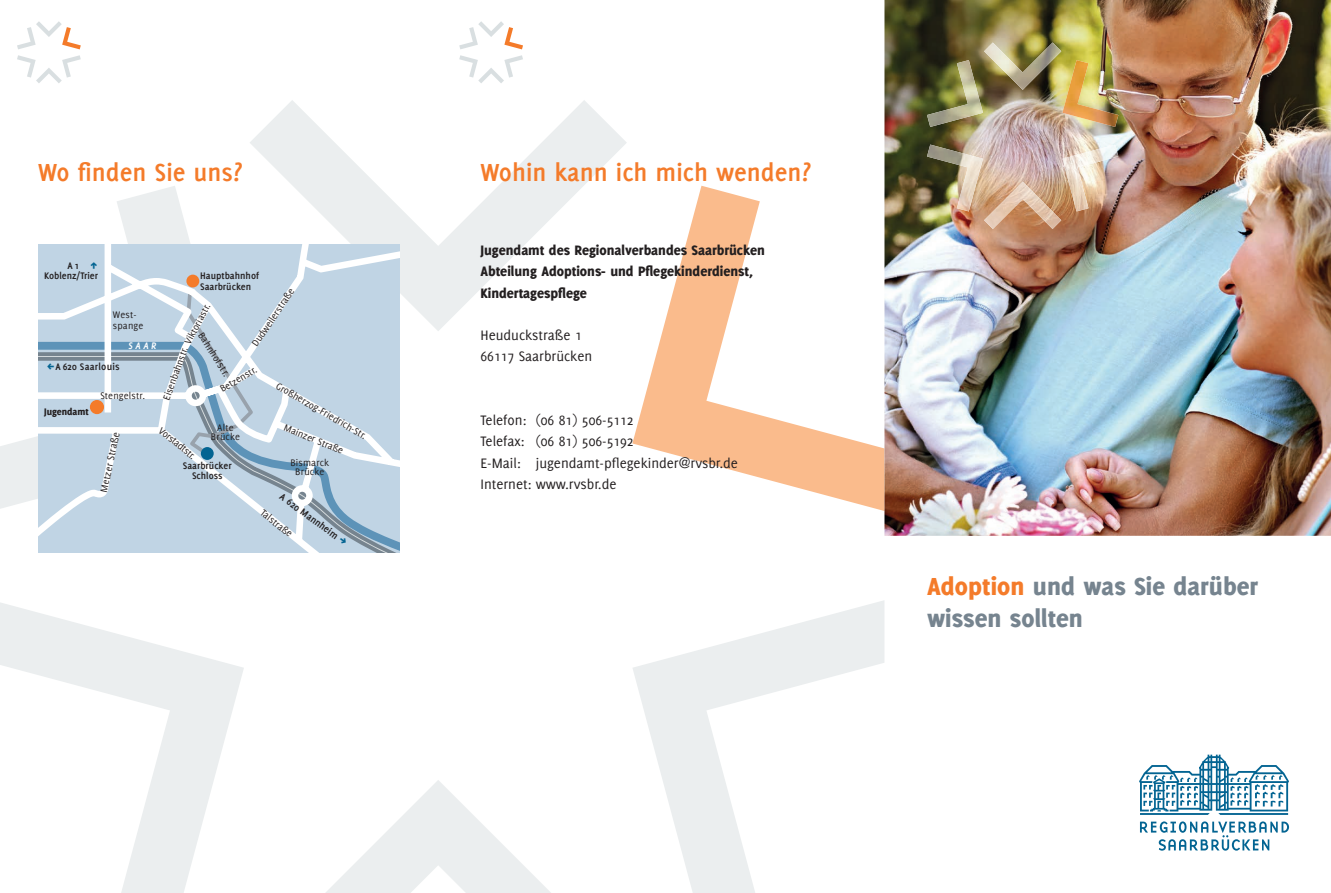
<style>
.page{position:relative;width:1331px;height:893px;background:#fff}
.page>*{position:absolute;margin:0;border:0;box-sizing:border-box;transform-origin:0 0}
.t1{font:700 27px "Delicious";color:#f47b2a}
.t2{font:800 27px/32px "Delicious";letter-spacing:.005em;color:#76848f}
.t3{font:15px/21.3px "Delicious";color:#231f20}
.t4{font:800 15px/21.3px "Delicious";color:#231f20}
.t5{font:10.35px/9.1px "Delicious";letter-spacing:.015em;color:#231f20;text-align:center}
.t6{font:700 10.35px/10.5px "Delicious";color:#231f20;text-align:right}
.t7{font:800 10.35px "Delicious";color:#231f20}
.t8{font:italic 700 10.35px "Delicious";color:#fff}
.s1{color:#036492}
.s2{font-size:11.25px}
.s3{font-size:10.8px}
.s4{font-size:10.95px}
.s5{color:#f47b2a}
</style>
<div class="page">
<svg style="left:1139px;top:755px;width:150px;height:60px"></svg>
<svg style="left:1140px;top:821px;width:149px;height:30px"></svg>
<svg style="left:0;top:186px;width:190px;height:323px"></svg>
<svg style="left:250px;top:100px;width:377px;height:231px"></svg>
<svg style="left:326px;top:780px;width:225px;height:113px"></svg>
<svg style="left:632px;top:186px;width:252px;height:325px"></svg>
<svg style="left:633px;top:600px;width:251px;height:293px"></svg>
<svg style="left:0;top:602px;width:244px;height:291px"></svg>
<svg style="left:17px;top:21px;width:64px;height:28px"></svg>
<svg style="left:17px;top:55px;width:64px;height:28px"></svg>
<svg style="left:459px;top:21px;width:64px;height:28px"></svg>
<svg style="left:459px;top:55px;width:64px;height:28px"></svg>
<img style="left:884px;top:0;width:447px;height:536px">
<img style="left:927px;top:60px;width:56px;height:67px">
<img style="left:984px;top:43px;width:77px;height:47px">
<img style="left:984px;top:182px;width:77px;height:47px">
<img style="left:1062px;top:60px;width:56px;height:67px">
<img style="left:1062px;top:145px;width:56px;height:66px">
<img style="left:927px;top:145px;width:56px;height:66px">
<svg style="left:38px;top:244px;width:362px;height:309px;background:#c2d5e3"></svg>
<div style="left:186px;top:275px;width:13px;height:12px;background:#f47b2a;border-radius:50%"></div>
<div style="left:201px;top:447px;width:13px;height:13px;background:#036492;border-radius:50%"></div>
<div style="left:90px;top:400px;width:14px;height:14px;background:#f47b2a;border-radius:50%"></div>
<svg style="left:47px;top:364px;width:7px;height:6px"></svg>
<svg style="left:339px;top:536px;width:9px;height:9px"></svg>
<h1 class="t1" style="left:38px;top:156px;width:206px">Wo finden Sie uns?</h1>
<h1 class="t1" style="left:480px;top:156px;width:332px">Wohin kann ich mich wenden?</h1>
<p class="t6" style="left:44px;top:260px;width:56px">A 1 <span class="s1">■<br></span>Koblenz/Trier</p>
<p class="t6" style="left:200px;top:271px;width:60px;text-align:left">Hauptbahnhof<br>Saarbrücken</p>
<p class="t5" style="left:250px;top:343px;width:70px;rotate:-56deg">Dudw eilerstraße</p>
<p class="t5" style="left:279px;top:381px;width:107px;rotate:30deg">Großherzog-Friedrich-Str.</p>
<p class="t5" style="left:183px;top:341px;width:48px;rotate:-62deg">Viktoriastr.</p>
<p class="t5" style="left:113px;top:310px;width:32px;line-height:10.5px;text-align:left">West&shy;spange</p>
<p class="t5" style="left:205px;top:330px;width:55px;rotate:58deg">Bahnhof<span class="s2">str.</span></p>
<p class="t8" style="left:129px;top:340px;width:29px">SAAR</p>
<p class="t5" style="left:162px;top:398px;width:59px;rotate:-70deg">Eisenbahnstr.</p>
<p class="t6" style="left:56px;top:361px;width:66px">A 620 Saar<span class="s3">louis</span></p>
<p class="t5" style="left:218px;top:385px;width:45px;rotate:-30deg">Betzenstr.</p>
<p class="t5" style="left:100px;top:391px;width:46px">Stengelstr.</p>
<p class="t7" style="left:44px;top:405px;width:46px">Jugendamt</p>
<p class="t5" style="left:211px;top:423px;width:31px">Alte<br>Brücke</p>
<p class="t5" style="left:286px;top:423px;width:65px;rotate:22deg">M ainzer Straße</p>
<p class="t5" style="left:163px;top:426px;width:48px;rotate:39deg">Vorstadtstr.</p>
<p class="t5" style="left:99px;top:491px;width:63px;rotate:-78deg">M etzer <span class="s4">Straße</span></p>
<p class="t5" style="left:290px;top:458px;width:40px">Bismarck<br>Brücke</p>
<p class="t6" style="left:284px;top:491px;width:71px;rotate:36deg">A 620 M annheim</p>
<p class="t6" style="left:183px;top:460px;width:50px;text-align:center">Saarbrücker<br>Schloss</p>
<p class="t5" style="left:265px;top:508px;width:39px;rotate:39deg">Talstraße</p>
<h2 class="t4" style="left:480px;top:239px;width:286px">Jugendamt des Regionalverbandes Saarbrücken<br>Abteilung Adoptions- und Pflegekinderdienst,<br>Kindertagespflege</h2>
<h2 class="t3" style="left:480px;top:324px;width:113px">Heuduckstraße 1<br>66117 Saarbrücken</h2>
<h2 class="t3" style="left:480px;top:409px;width:259px">Telefon: (06 81) 506-5112<br>Telefax: (06 81) 506-5192<br>E-Mail: jugendamt-pflegekinder@rvsbr.de<br>Internet: www.rvsbr.de</h2>
<h1 class="t2" style="left:927px;top:570px;width:333px"><span class="s5">Adoption</span> und was Sie darüber wissen sollten</h1>
</div>
